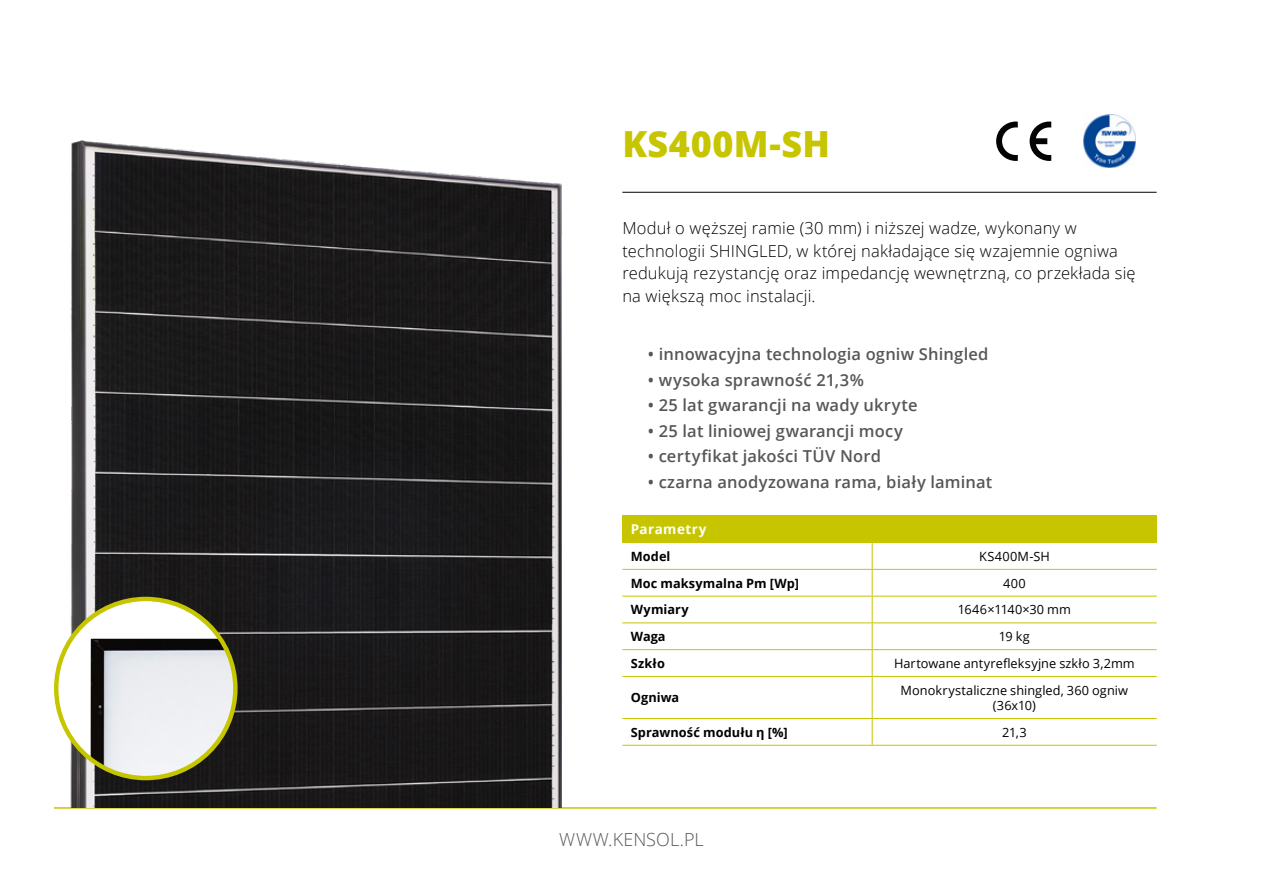
<style>
.page{position:relative;width:1263px;height:893px;background:#fff}
.page>*{position:absolute;margin:0;border:0;box-sizing:border-box;transform-origin:0 0}
.t1{font:800 36px "Open Sans";letter-spacing:.015em;color:#c6c500}
.t2{font:300 18px "Open Sans";letter-spacing:.005em;color:#575756}
.t3{font:300 16.5px/22.5px "Open Sans";letter-spacing:.01em;color:#000}
.t4{font:600 16.5px "Open Sans";letter-spacing:.01em;color:#575756}
.t5{font:700 13.5px "Open Sans";letter-spacing:.035em;color:#fff}
.t6{font:12.75px/15.3px "Open Sans";letter-spacing:.005em;color:#000;text-align:center}
.t7{font:700 12.75px "Open Sans";letter-spacing:.005em;color:#000}
.t8{font:12.75px "Open Sans";letter-spacing:.03em;color:#000}
</style>
<div class="page">
<hr style="left:54px;top:807px;width:1103px;height:2px;background:#c5c500">
<img style="left:69px;top:140px;width:493px;height:667px">
<hr style="left:622px;top:192px;width:535px;height:1px;background:#000">
<div style="left:56px;top:599px;width:179px;height:179px;background:#fff;border-radius:50%"></div>
<img style="left:91px;top:639px;width:144px;height:139px">
<div style="left:54px;top:597px;width:184px;height:183px;border:4px solid #c5c500;border-radius:50%"></div>
<div style="left:622px;top:515px;width:535px;height:28px;background:#c6c500"></div>
<hr style="left:622px;top:569px;width:250px;height:1px;background:#c6c500">
<hr style="left:872px;top:569px;width:285px;height:1px;background:#c6c500">
<hr style="left:622px;top:596px;width:250px;height:1px;background:#c6c500">
<hr style="left:872px;top:596px;width:285px;height:1px;background:#c6c500">
<hr style="left:622px;top:622px;width:250px;height:1px;background:#c6c500">
<hr style="left:872px;top:622px;width:285px;height:1px;background:#c6c500">
<hr style="left:622px;top:649px;width:250px;height:1px;background:#c6c500">
<hr style="left:872px;top:649px;width:285px;height:1px;background:#c6c500">
<svg style="left:872px;top:543px;width:1px;height:133px"></svg>
<hr style="left:622px;top:676px;width:250px;height:1px;background:#c6c500">
<hr style="left:872px;top:676px;width:285px;height:1px;background:#c6c500">
<hr style="left:872px;top:677px;width:1px;height:41px;background:#c6c500">
<hr style="left:622px;top:718px;width:250px;height:1px;background:#c6c500">
<hr style="left:872px;top:718px;width:285px;height:1px;background:#c6c500">
<svg style="left:872px;top:719px;width:1px;height:26px"></svg>
<hr style="left:622px;top:745px;width:250px;height:1px;background:#c6c500">
<hr style="left:872px;top:745px;width:285px;height:1px;background:#c6c500">
<img style="left:1083px;top:115px;width:53px;height:53px">
<svg style="left:996px;top:122px;width:22px;height:39px"></svg>
<svg style="left:1029px;top:122px;width:22px;height:39px"></svg>
<h1 class="t1" style="left:622px;top:117px;width:209px">KS400M-SH</h1>
<p class="t3" style="left:622px;top:216px;width:515px">Moduł o węższej ramie (30 mm) i niższej wadze, wykonany w technologii SHINGLED, w której nakładające się wzajemnie ogniwa redukują rezystancję oraz impedancję wewnętrzną, co przekłada się na większą moc instalacji.</p>
<p class="t4" style="left:648px;top:343px;width:342px">• innowacyjna technologia ogniw Shingled</p>
<p class="t4" style="left:648px;top:368px;width:218px">• wysoka sprawność 21,3%</p>
<p class="t4" style="left:648px;top:394px;width:271px">• 25 lat gwarancji na wady ukryte</p>
<p class="t4" style="left:648px;top:419px;width:257px">• 25 lat liniowej gwarancji mocy</p>
<p class="t4" style="left:648px;top:445px;width:235px">• certyfikat jakości TÜV Nord</p>
<p class="t4" style="left:648px;top:470px;width:346px">• czarna anodyzowana rama, biały laminat</p>
<p class="t5" style="left:631px;top:520px;width:77px">Parametry</p>
<p class="t7" style="left:631px;top:547px;width:41px">Model</p>
<p class="t8" style="left:979px;top:547px;width:72px">KS400M-SH</p>
<p class="t7" style="left:631px;top:574px;width:170px">Moc maksymalna Pm [Wp]</p>
<p class="t6" style="left:1003px;top:575px;width:24px">400</p>
<p class="t7" style="left:631px;top:601px;width:59px">Wymiary</p>
<p class="t6" style="left:958px;top:602px;width:114px">1646×1140×30 mm</p>
<p class="t7" style="left:631px;top:627px;width:36px">Waga</p>
<p class="t6" style="left:999px;top:628px;width:32px">19 kg</p>
<p class="t7" style="left:631px;top:654px;width:36px">Szkło</p>
<p class="t6" style="left:894px;top:655px;width:242px">Hartowane antyrefleksyjne szkło 3,2mm</p>
<p class="t7" style="left:631px;top:689px;width:50px">Ogniwa</p>
<p class="t6" style="left:901px;top:682px;width:229px">Monokrystaliczne shingled, 360 ogniw (36x10)</p>
<p class="t7" style="left:631px;top:723px;width:158px">Sprawność modułu η [%]</p>
<p class="t6" style="left:1002px;top:724px;width:26px">21,3</p>
<p class="t2" style="left:559px;top:827px;width:146px">WWW.KENSOL.PL</p>
</div>
